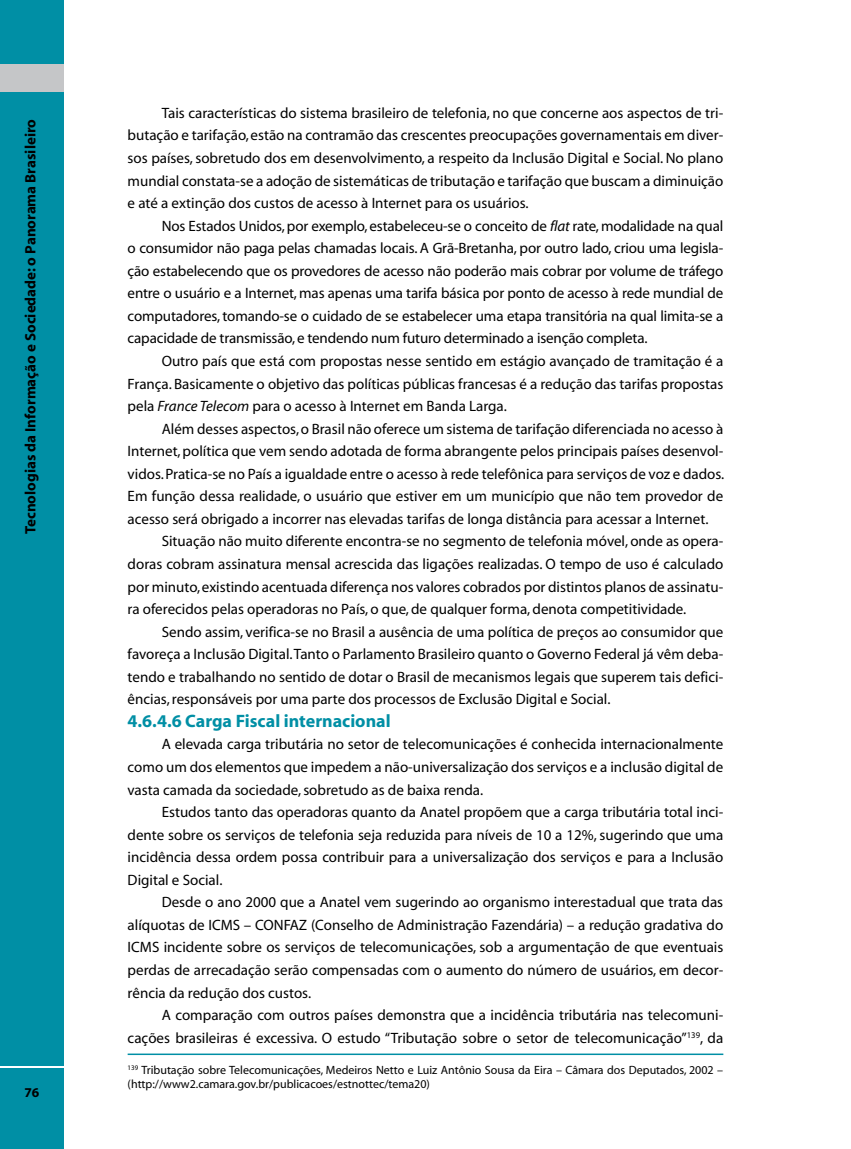
<style>
.page{position:relative;width:851px;height:1149px;background:#fff}
.page>*{position:absolute;margin:0;border:0;box-sizing:border-box;transform-origin:0 0}
.t1{font:700 18px "Myriad";color:#008fa5}
.t2{font:15px/22.5px "Myriad";color:#000;text-align:justify}
.t3{font:700 15px "Myriad";color:#000}
.t4{font:700 13.5px "Myriad";color:#000}
.t5{font:12px/13.5px "Myriad";color:#000}
.s1{font-style:italic}
</style>
<div class="page">
<div style="left:0;top:0;width:64px;height:64px;background:#008fa5"></div>
<div style="left:0;top:91px;width:64px;height:974px;background:#008fa5"></div>
<div style="left:0;top:64px;width:64px;height:27px;background:#c5c6c8"></div>
<div style="left:0;top:1067px;width:64px;height:81px;background:#008fa5"></div>
<hr style="left:128px;top:1053px;width:595px;height:1px;background:#008fa5">
<p class="t3" style="left:23px;top:534px;width:416px;rotate:-90deg">Tecnologias da Informação e Sociedade: o Panorama Brasileiro</p>
<p class="t4" style="left:24px;top:1084px;width:16px">76</p>
<p class="t2" style="left:128px;top:102px;width:597px;text-indent:34px">Tais características do sistema brasileiro de telefonia, no que concerne aos aspectos de tri&shy;butação e tarifação, estão na contramão das crescentes preocupações governamentais em diver&shy;sos países, sobretudo dos em desenvolvimento, a respeito da Inclusão Digital e Social. No plano mundial constata-se a adoção de sistemáticas de tributação e tarifação que buscam a diminuição e até a extinção dos custos de acesso à Internet para os usuários.</p>
<p class="t2" style="left:128px;top:215px;width:597px;text-indent:34px">Nos Estados Unidos, por exemplo, estabeleceu-se o conceito de <span class="s1">flat</span> rate, modalidade na qual o consumidor não paga pelas chamadas locais. A Grã-Bretanha, por outro lado, criou uma legisla&shy;ção estabelecendo que os provedores de acesso não poderão mais cobrar por volume de tráfego entre o usuário e a Internet, mas apenas uma tarifa básica por ponto de acesso à rede mundial de computadores, tomando-se o cuidado de se estabelecer uma etapa transitória na qual limita-se a capacidade de transmissão, e tendendo num futuro determinado a isenção completa.</p>
<p class="t2" style="left:128px;top:350px;width:597px;text-indent:34px">Outro país que está com propostas nesse sentido em estágio avançado de tramitação é a França. Basicamente o objetivo das políticas públicas francesas é a redução das tarifas propostas pela <span class="s1">France Telecom</span> para o acesso à Internet em Banda Larga.</p>
<p class="t2" style="left:128px;top:418px;width:598px;text-indent:34px">Além desses aspectos, o Brasil não oferece um sistema de tarifação diferenciada no acesso à Internet, política que vem sendo adotada de forma abrangente pelos principais países desenvol&shy;vidos. Pratica-se no País a igualdade entre o acesso à rede telefônica para serviços de voz e dados.<br>Em função dessa realidade, o usuário que estiver em um município que não tem provedor de acesso será obrigado a incorrer nas elevadas tarifas de longa distância para acessar a Internet.</p>
<p class="t2" style="left:128px;top:530px;width:597px;text-indent:34px">Situação não muito diferente encontra-se no segmento de telefonia móvel, onde as opera&shy;doras cobram assinatura mensal acrescida das ligações realizadas. O tempo de uso é calculado por minuto, existindo acentuada diferença nos valores cobrados por distintos planos de assinatu&shy;ra oferecidos pelas operadoras no País, o que, de qualquer forma, denota competitividade.</p>
<p class="t2" style="left:128px;top:620px;width:597px;text-indent:34px">Sendo assim, verifica-se no Brasil a ausência de uma política de preços ao consumidor que favoreça a Inclusão Digital. Tanto o Parlamento Brasileiro quanto o Governo Federal já vêm deba&shy;tendo e trabalhando no sentido de dotar o Brasil de mecanismos legais que superem tais defici&shy;ências, responsáveis por uma parte dos processos de Exclusão Digital e Social.</p>
<p class="t1" style="left:128px;top:711px;width:264px">4.6.4.6 Carga Fiscal internacional</p>
<p class="t2" style="left:128px;top:733px;width:597px;text-indent:34px">A elevada carga tributária no setor de telecomunicações é conhecida internacionalmente como um dos elementos que impedem a não-universalização dos serviços e a inclusão digital de vasta camada da sociedade, sobretudo as de baixa renda.</p>
<p class="t2" style="left:128px;top:801px;width:597px;text-indent:34px">Estudos tanto das operadoras quanto da Anatel propõem que a carga tributária total inci&shy;dente sobre os serviços de telefonia seja reduzida para níveis de 10 a 12%, sugerindo que uma incidência dessa ordem possa contribuir para a universalização dos serviços e para a Inclusão Digital e Social.</p>
<p class="t2" style="left:128px;top:891px;width:597px;text-indent:34px">Desde o ano 2000 que a Anatel vem sugerindo ao organismo interestadual que trata das alíquotas de ICMS – CONFAZ (Conselho de Administração Fazendária) – a redução gradativa do ICMS incidente sobre os serviços de telecomunicações, sob a argumentação de que eventuais perdas de arrecadação serão compensadas com o aumento do número de usuários, em decor&shy;rência da redução dos custos.</p>
<p class="t2" style="left:128px;top:1004px;width:597px;text-align:right">A comparação com outros países demonstra que a incidência tributária nas telecomuni&shy;cações brasileiras é excessiva. O estudo “Tributação sobre o setor de telecomunicação”<sup>139</sup>, da</p>
<p class="t5" style="left:128px;top:1063px;width:597px"><sup>139</sup> Tributação sobre Telecomunicações, Medeiros Netto e Luiz Antônio Sousa da Eira – Câmara dos Deputados, 2002 – (http://www2.camara.gov.br/publicacoes/estnottec/tema20)</p>
</div>
